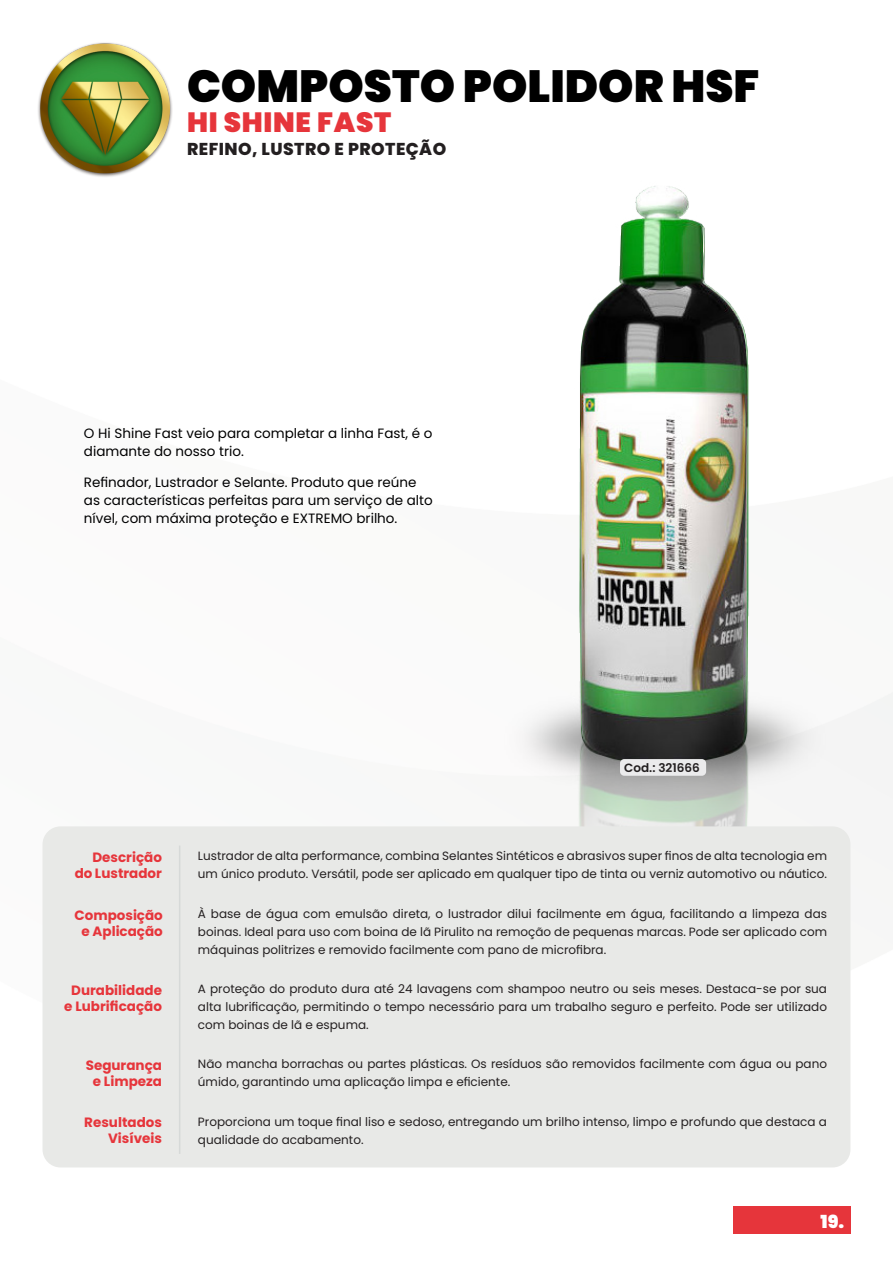
<style>
.page{position:relative;width:893px;height:1263px;background:#fff}
.page>*{position:absolute;margin:0;border:0;box-sizing:border-box;transform-origin:0 0}
.Estilo_Titulo_H2{font:900 45px "Poppins";color:#000}
.Estilo_Titulo_H3{font:900 27.75px "Poppins";letter-spacing:.025em;color:#e6353b}
.t1{font:900 18px "Poppins";color:#fff}
.Estilo_Titulo_H4{font:800 17.25px "Poppins";letter-spacing:.025em;color:#231f20}
.t2{font:13.5px/18px "Poppins";color:#000001}
.t3{font:700 13.5px/16.2px "Poppins";color:#e6353b;text-align:center}
.t4{font:12px/18px "Poppins";color:#231f20}
.Produto{font:600 12px "Poppins";color:#231f20}
</style>
<div class="page">
<img style="left:42px;top:692px;width:851px;height:542px">
<div style="left:733px;top:1206px;width:117px;height:28px;background:#e6353b"></div>
<img style="left:38px;top:42px;width:135px;height:135px">
<img style="left:482px;top:186px;width:362px;height:644px">
<div style="left:43px;top:826px;width:807px;height:341px;background:#e8e9e7;border-radius:18px"></div>
<hr style="left:179px;top:845px;width:1px;height:309px;background:#d6d9d8">
<div style="left:620px;top:759px;width:86px;height:17px;background:#ebebec;border-radius:4px"></div>
<p class="Estilo_Titulo_H2" style="left:187px;top:60px;width:574px">COMPOSTO POLIDOR HSF</p>
<p class="Estilo_Titulo_H3" style="left:187px;top:106px;width:206px">HI SHINE FAST</p>
<p class="Estilo_Titulo_H4" style="left:187px;top:139px;width:261px">REFINO, LUSTRO E PROTEÇÃO</p>
<p class="t2" style="left:84px;top:424px;width:350px">O Hi Shine Fast veio para completar a linha Fast, é o diamante do nosso trio.</p>
<p class="t2" style="left:84px;top:473px;width:350px">Refinador, Lustrador e Selante. Produto que reúne as características perfeitas para um serviço de alto nível, com máxima proteção e EXTREMO brilho.</p>
<p class="Produto" style="left:624px;top:760px;width:77px">Cod.: 321666</p>
<p class="t3" style="left:75px;top:849px;width:89px;text-align:right">Descrição do Lustrador</p>
<p class="t4" style="left:198px;top:847px;width:631px">Lustrador de alta performance, combina Selantes Sintéticos e abrasivos super finos de alta tecnologia em um único produto. Versátil, pode ser aplicado em qualquer tipo de tinta ou verniz automotivo ou náutico.</p>
<p class="t4" style="left:198px;top:904px;width:631px;text-align:justify">À base de água com emulsão direta, o lustrador dilui facilmente em água, facilitando a limpeza das boinas. Ideal para uso com boina de lã Pirulito na remoção de pequenas marcas. Pode ser aplicado com máquinas politrizes e removido facilmente com pano de microfibra.</p>
<p class="t4" style="left:198px;top:980px;width:631px;text-align:justify">A proteção do produto dura até 24 lavagens com shampoo neutro ou seis meses. Destaca-se por sua alta lubrificação, permitindo o tempo necessário para um trabalho seguro e perfeito. Pode ser utilizado com boinas de lã e espuma.</p>
<p class="t4" style="left:198px;top:1055px;width:631px">Não mancha borrachas ou partes plásticas. Os resíduos são removidos facilmente com água ou pano úmido, garantindo uma aplicação limpa e eficiente.</p>
<p class="t4" style="left:198px;top:1112px;width:631px">Proporciona um toque final liso e sedoso, entregando um brilho intenso, limpo e profundo que destaca a qualidade do acabamento.</p>
<p class="t3" style="left:75px;top:907px;width:90px">Composição e Aplicação</p>
<p class="t3" style="left:64px;top:982px;width:99px">Durabilidade e Lubrificação</p>
<p class="t3" style="left:86px;top:1057px;width:78px">Segurança e Limpeza</p>
<p class="t3" style="left:84px;top:1114px;width:79px;text-align:right">Resultados<br>Visíveis</p>
<h3 class="t1" style="left:820px;top:1211px;width:25px">19.</h3>
</div>
